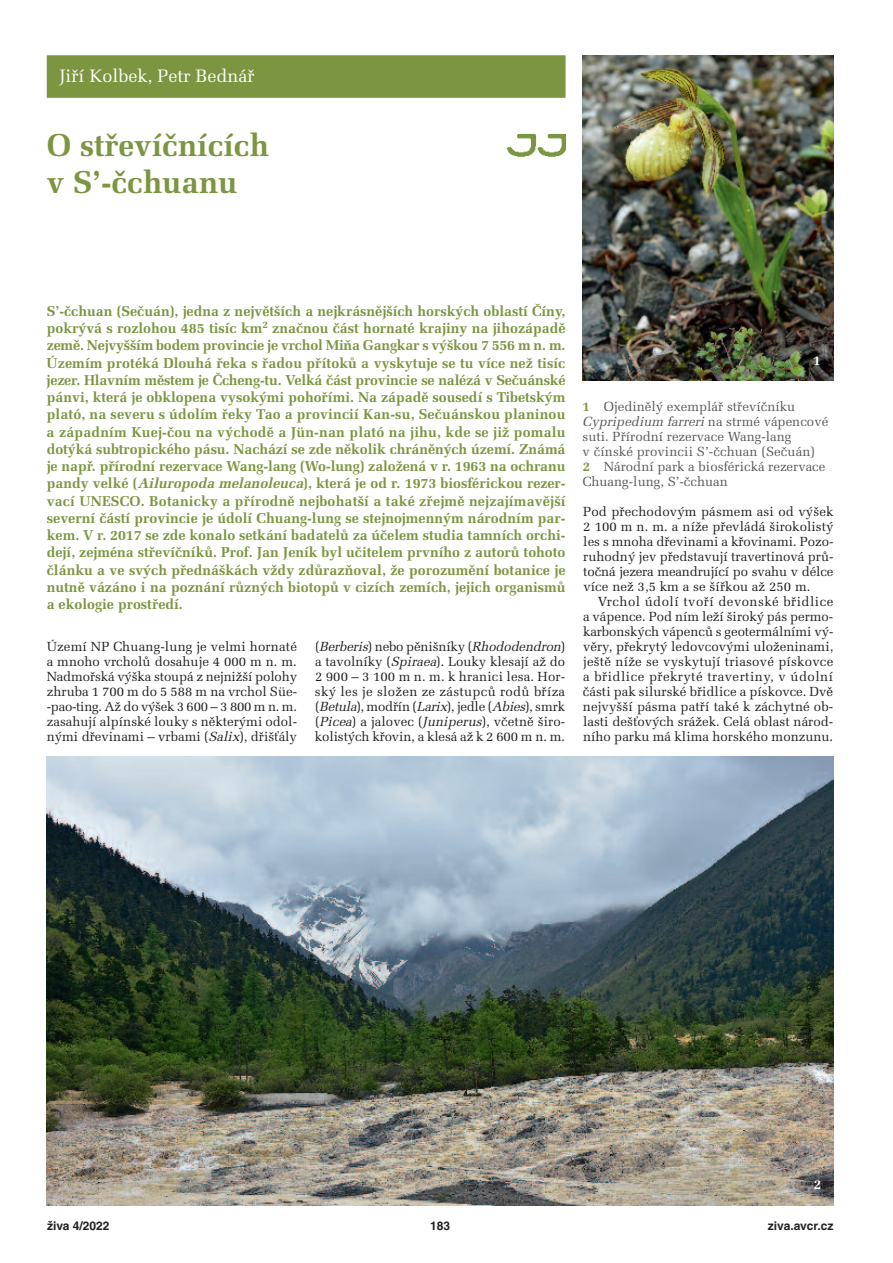
<style>
.page{position:relative;width:893px;height:1263px;background:#fff}
.page>*{position:absolute;margin:0;border:0;box-sizing:border-box;transform-origin:0 0}
.t1{font:700 31.5px/37.5px "Melior CE";color:#7b9540}
.t2{font:18px "Melior CE";color:#fff}
.t3{font:700 14.25px/17.2px "Melior CE";color:#7b9540;text-align:justify}
.t4{font:700 13.5px "Melior CE";color:#fff}
.t5{font:13.2px/15px "Melior CE";color:#231f20;text-align:justify}
.t6{font:13.2px/15px "Melior CE";color:#57585a}
.t7{font:700 12px "Helvetica CE";color:#231f20}
.s1{font-style:italic}
.s2{font-weight:700;color:#7b9540}
</style>
<div class="page">
<div style="left:47px;top:55px;width:519px;height:43px;background:#7b9540"></div>
<img style="left:583px;top:55px;width:250px;height:326px">
<img style="left:47px;top:757px;width:786px;height:448px">
<img style="left:506px;top:134px;width:60px;height:23px">
<p class="t2" style="left:60px;top:70px;width:197px">Jiří Kolbek, Petr Bednář</p>
<h1 class="t1" style="left:47px;top:130px;width:224px">O střevíčnících v S’-čchuanu</h1>
<p class="t3" style="left:47px;top:304px;width:521px">S’-čchuan (Sečuán), jedna z největších a nejkrásnějších horských oblastí Číny, pokrývá s rozlohou 485 tisíc km<sup>2</sup> značnou část hornaté krajiny na jihozápadě země. Nejvyšším bodem provincie je vrchol Miňa Gangkar s výškou 7 556 m n. m.<br>Územím protéká Dlouhá řeka s řadou přítoků a vyskytuje se tu více než tisíc jezer. Hlavním městem je Čcheng-tu. Velká část provincie se nalézá v Sečuánské pánvi, která je obklopena vysokými pohořími. Na západě sousedí s Tibetským plató, na severu s údolím řeky Tao a provincií Kan-su, Sečuánskou planinou a západním Kuej-čou na východě a Jün-nan plató na jihu, kde se již pomalu dotýká subtropického pásu. Nachází se zde několik chráněných území. Známá je např. přírodní rezervace Wang-lang (Wo-lung) založená v r. 1963 na ochranu pandy velké (<span class="s1">Ailuropoda melanoleuca</span>), která je od r. 1973 biosférickou rezer&shy;vací UNESCO. Botanicky a přírodně nejbohatší a také zřejmě nejzajímavější severní částí provincie je údolí Chuang-lung se stejnojmenným národním par&shy;kem. V r. 2017 se zde konalo setkání badatelů za účelem studia tamních orchi&shy;dejí, zejména střevíčníků. Prof. Jan Jeník byl učitelem prvního z autorů tohoto článku a ve svých přednáškách vždy zdůrazňoval, že porozumění botanice je nutně vázáno i na poznání různých biotopů v cizích zemích, jejich organismů a ekologie prostředí.</p>
<p class="t5" style="left:47px;top:641px;width:252px">Území NP Chuang-lung je velmi hornaté a mnoho vrcholů dosahuje 4 000 m n. m.<br>Nadmořská výška stoupá z nejnižší polohy zhruba 1 700 m do 5 588 m na vrchol Süe--pao-ting. Až do výšek 3 600 – 3 800 m n. m. zasahují alpínské louky s některými odol&shy;nými dřevinami – vrbami (<span class="s1">Salix</span>), dřišťály</p>
<p class="t5" style="left:315px;top:641px;width:252px">( <span class="s1">Berberis</span>) n e b o p ě n i š n í k y ( <span class="s1">Rhododendron</span>) a tavolníky (<span class="s1">Spiraea</span>). Louky klesají až do 2 900 – 3 100 m n. m. k hranici lesa. Hor&shy;ský les je složen ze zástupců rodů bříza (<span class="s1">Betula</span>), modřín (<span class="s1">Larix</span>), jedle (<span class="s1">Abies</span>), smrk (<span class="s1">Picea</span>) a jalovec (<span class="s1">Juniperus</span>), včetně širo&shy;kolistých křovin, a klesá až k 2 600 m n. m.</p>
<p class="t4" style="left:813px;top:356px;width:9px">1</p>
<p class="t6" style="left:583px;top:401px;width:247px"><span class="s2">1</span> Ojedinělý exemplář střevíčníku <span class="s1">Cypripedium farreri</span> na strmé vápencové suti. Přírodní rezervace Wang-lang<br>v čínské provincii S’-čchuan (Sečuán)<br><span class="s2">2</span> Národní park a biosférická rezervace Chuang-lung, S’-čchuan</p>
<p class="t5" style="left:583px;top:506px;width:252px">Pod přechodovým pásmem asi od výšek 2 100 m n. m. a níže převládá širokolistý les s mnoha dřevinami a křovinami. Pozo&shy;ruhodný jev představují travertinová prů&shy;točná jezera meandrující po svahu v délce více než 3,5 km a se šířkou až 250 m.</p>
<p class="t5" style="left:583px;top:596px;width:252px;text-indent:15px">Vrchol údolí tvoří devonské břidlice a vápence. Pod ním leží široký pás permo - karbonských vápenců s geotermálními vý - věry, překrytý ledovcovými uloženinami, ještě níže se vyskytují triasové pískovce a břidlice překryté travertiny, v údolní části pak silurské břidlice a pískovce. Dvě nejvyšší pásma patří také k záchytné ob - lasti dešťových srážek. Celá oblast národ&shy;ního parku má klima horského monzunu.</p>
<p class="t4" style="left:814px;top:1180px;width:9px">2</p>
<p class="t7" style="left:47px;top:1221px;width:64px">živa 4/2022</p>
<p class="t7" style="left:430px;top:1221px;width:22px">183</p>
<p class="t7" style="left:768px;top:1221px;width:67px">ziva.avcr.cz</p>
</div>
